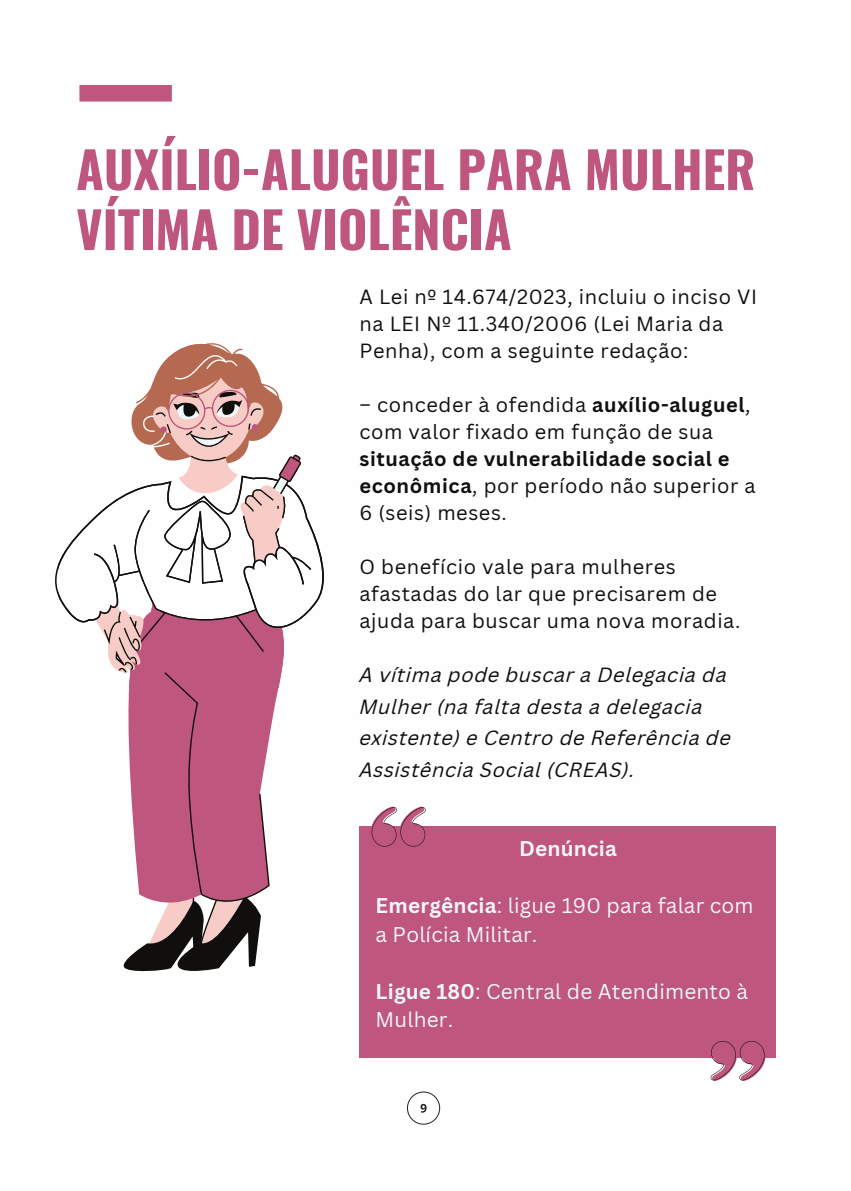
<style>
.page{position:relative;width:851px;height:1191px;background:#fff}
.page>*{position:absolute;margin:0;border:0;box-sizing:border-box;transform-origin:0 0}
.t1{font:700 50.4px/60px "Oswald";color:#bf567d}
.t2{font:20.8px/28.4px "Canva Sans";letter-spacing:.01em;color:#f1f6f9}
.t3{font:700 20.8px "Canva Sans";letter-spacing:.01em;color:#f1f6f9}
.t4{font:20px/27px "Canva Sans";letter-spacing:.03em;color:#100f0d}
.t5{font:italic 20px/31.6px "Canva Sans";letter-spacing:.03em;color:#100f0d}
.s1{font-weight:700}
</style>
<div class="page">
<div style="left:79px;top:85px;width:93px;height:17px;background:#bf567d"></div>
<svg style="left:55px;top:343px;width:268px;height:629px"></svg>
<div style="left:359px;top:827px;width:417px;height:231px;background:#bf567d"></div>
<svg style="left:370px;top:807px;width:55px;height:40px"></svg>
<svg style="left:710px;top:1041px;width:55px;height:40px"></svg>
<svg style="left:407px;top:1092px;width:33px;height:33px"></svg>
<p class="t1" style="left:76px;top:137px;width:680px">AUXÍLIO-ALUGUEL PARA MULHER<br>VÍTIMA DE VIOLÊNCIA</p>
<p class="t4" style="left:359px;top:283px;width:399px">A Lei nº 14.674/2023, incluiu o inciso VI na LEI Nº 11.340/2006 (Lei Maria da<br>Penha), com a seguinte redação:</p>
<p class="t4" style="left:359px;top:391px;width:397px">– conceder à ofendida <span class="s1">auxílio-aluguel</span>, com valor fixado em função de sua <span class="s1">situação de vulnerabilidade social e econômica</span>, por período não superior a<br>6 (seis) meses.</p>
<p class="t4" style="left:359px;top:553px;width:382px">O benefício vale para mulheres afastadas do lar que precisarem de ajuda para buscar uma nova moradia.</p>
<p class="t5" style="left:359px;top:661px;width:373px">A vítima pode buscar a Delegacia da Mulher (na falta desta a delegacia existente) e Centro de Referência de Assistência Social (CREAS).</p>
<h1 class="t3" style="left:519px;top:834px;width:99px">Denúncia</h1>
<p class="t2" style="left:375px;top:891px;width:379px"><span class="s1">Emergência</span>: ligue 190 para falar com a Polícia Militar.</p>
<p class="t2" style="left:375px;top:976px;width:374px"><span class="s1">Ligue 180</span>: Central de Atendimento à<br>Mulher.</p>
</div>
